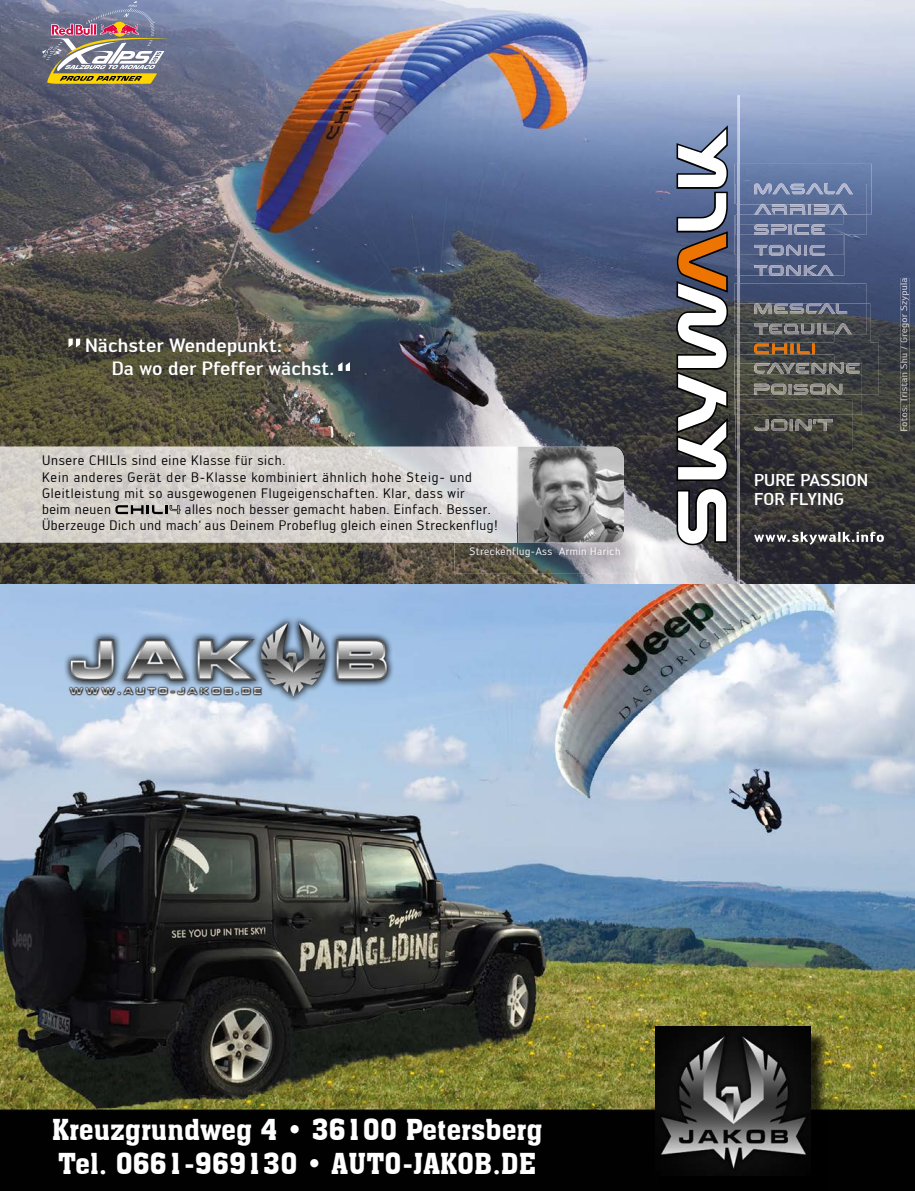
<style>
.page{position:relative;width:915px;height:1191px;background:#fff}
.page>*{position:absolute;margin:0;border:0;box-sizing:border-box;transform-origin:0 0}
.t1{font:28.2px/33.8px "Aachen BT";color:#fff}
.t2{font:500 18.9px/22.8px "Engel";color:#fff}
.t3{font:500 16.95px/18.9px "Engel";letter-spacing:.005em;color:#fff}
.t4{font:13.5px/16.2px "Engel";letter-spacing:.05em;color:#000}
.t5{font:10.5px "Engel";letter-spacing:.05em;color:#fff}
</style>
<div class="page">
<img style="left:0;top:0;width:914px;height:584px">
<img style="left:454px;top:532px;width:181px;height:41px">
<img style="left:0;top:447px;width:516px;height:95px">
<img style="left:454px;top:532px;width:62px;height:10px">
<svg style="left:115px;top:505px;width:65px;height:9px"></svg>
<img style="left:899px;top:278px;width:9px;height:153px">
<img style="left:737px;top:95px;width:2px;height:489px">
<svg style="left:753px;top:532px;width:130px;height:13px"></svg>
<img style="left:52px;top:322px;width:314px;height:69px">
<svg style="left:68px;top:338px;width:12px;height:9px"></svg>
<svg style="left:338px;top:362px;width:12px;height:9px"></svg>
<svg style="left:42px;top:1px;width:130px;height:83px;background:#938c8b"></svg>
<img style="left:518px;top:447px;width:105px;height:95px">
<img style="left:759px;top:275px;width:75px;height:1px">
<img style="left:739px;top:394px;width:122px;height:21px">
<img style="left:754px;top:394px;width:86px;height:1px">
<img style="left:739px;top:399px;width:112px;height:52px">
<img style="left:753px;top:419px;width:79px;height:12px">
<img style="left:739px;top:283px;width:126px;height:20px">
<img style="left:834px;top:303px;width:35px;height:40px">
<img style="left:739px;top:303px;width:126px;height:31px">
<img style="left:757px;top:303px;width:91px;height:21px">
<img style="left:754px;top:303px;width:92px;height:11px">
<img style="left:834px;top:323px;width:17px;height:1px">
<img style="left:739px;top:324px;width:95px;height:39px">
<svg style="left:754px;top:324px;width:97px;height:11px"></svg>
<img style="left:784px;top:324px;width:14px;height:10px">
<img style="left:834px;top:343px;width:44px;height:51px">
<img style="left:739px;top:363px;width:122px;height:31px">
<img style="left:754px;top:383px;width:88px;height:11px">
<img style="left:739px;top:343px;width:95px;height:11px">
<img style="left:754px;top:344px;width:60px;height:10px">
<svg style="left:755px;top:363px;width:104px;height:11px"></svg>
<img style="left:754px;top:363px;width:15px;height:10px">
<img style="left:843px;top:214px;width:22px;height:21px">
<img style="left:739px;top:164px;width:132px;height:50px">
<img style="left:739px;top:184px;width:126px;height:30px">
<img style="left:758px;top:184px;width:85px;height:20px">
<img style="left:843px;top:204px;width:4px;height:10px">
<img style="left:835px;top:184px;width:17px;height:10px">
<img style="left:754px;top:184px;width:69px;height:10px">
<svg style="left:754px;top:183px;width:16px;height:1px"></svg>
<svg style="left:824px;top:184px;width:11px;height:10px"></svg>
<img style="left:739px;top:255px;width:104px;height:20px">
<img style="left:754px;top:265px;width:80px;height:10px">
<img style="left:759px;top:255px;width:65px;height:1px">
<img style="left:739px;top:204px;width:104px;height:51px">
<img style="left:754px;top:214px;width:79px;height:1px">
<img style="left:754px;top:204px;width:89px;height:10px">
<svg style="left:673px;top:121px;width:66px;height:426px"></svg>
<img style="left:754px;top:245px;width:70px;height:10px">
<svg style="left:754px;top:224px;width:70px;height:12px"></svg>
<img style="left:771px;top:225px;width:15px;height:10px">
<img style="left:0;top:584px;width:914px;height:607px">
<img style="left:64px;top:615px;width:330px;height:86px">
<div style="left:657px;top:1028px;width:172px;height:163px;background:#000;opacity:.75"></div>
<img style="left:655px;top:1026px;width:155px;height:150px">
<h2 class="t2" style="left:112px;top:334px;width:224px;text-indent:-27px">Nächster Wendepunkt:<br>Da wo der Pfeffer wächst.</h2>
<p class="t4" style="left:42px;top:453px;width:431px">Unsere CHILIs sind eine Klasse für sich.<br>Kein anderes Gerät der B-Klasse kombiniert ähnlich hohe Steig- und Gleitleistung mit so ausgewogenen Flugeigenschaften. Klar, dass wir beim neuen</p>
<p class="t4" style="left:42px;top:501px;width:457px;text-indent:143px">alles noch besser gemacht haben. Einfach. Besser.<br>Überzeuge Dich und mach‘ aus Deinem Probeflug gleich einen Streckenflug!</p>
<p class="t5" style="left:469px;top:546px;width:152px">Streckenflug-Ass Armin Harich</p>
<p class="t3" style="left:753px;top:471px;width:116px">PURE PASSION<br>FOR FLYING</p>
<h1 class="t1" style="left:52px;top:1112px;width:492px">Kreuzgrundweg 4 • 36100 Petersberg<br>Tel. 0661-969130 • AUTO-JAKOB.DE</h1>
</div>
